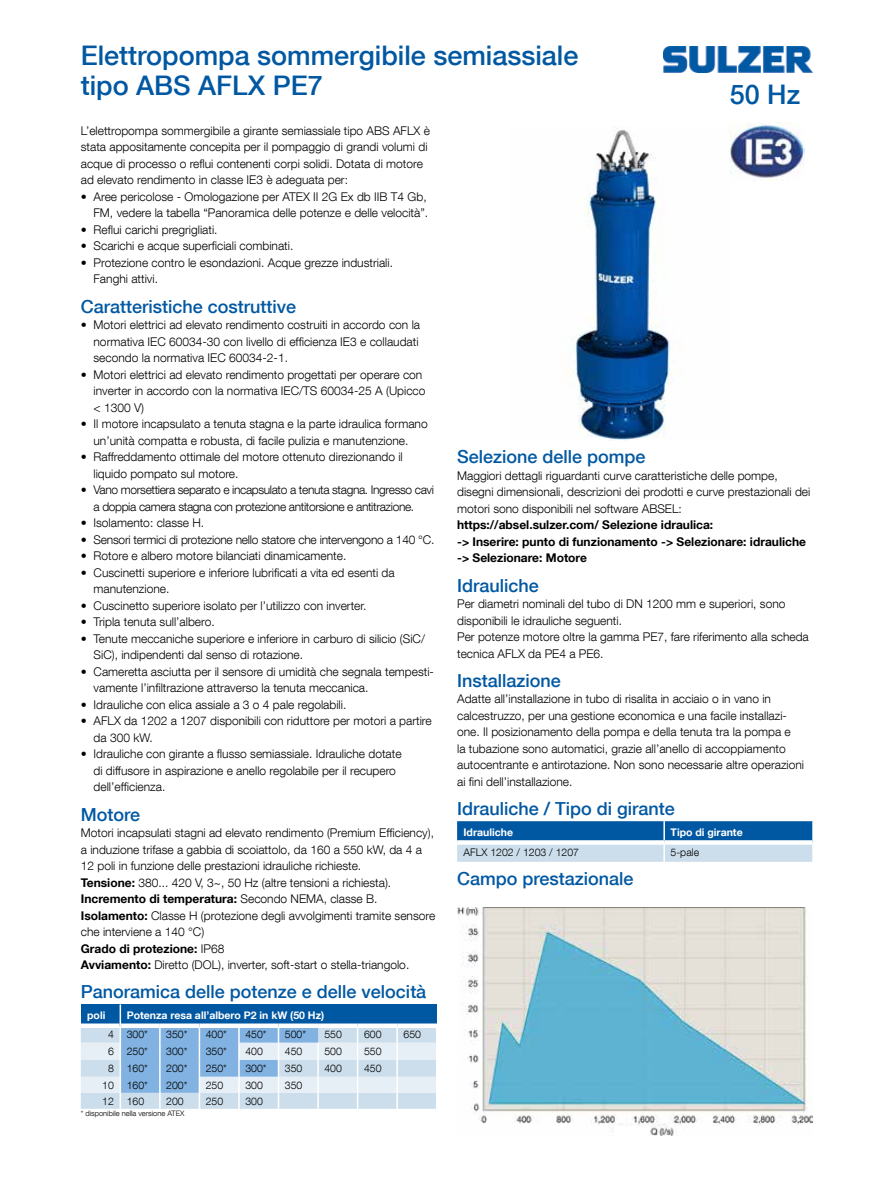
<style>
.page{position:relative;width:893px;height:1191px;background:#fff}
.page>*{position:absolute;margin:0;border:0;box-sizing:border-box;transform-origin:0 0}
.t1{font:500 27px/30px "Helvetica Neue LT Com";color:#0058a2}
.t2{font:500 18px "Helvetica Neue LT Com";color:#0058a2}
.t3{font:300 12px/16.5px "Helvetica Neue LT Com";color:#000}
.t4{font:300 12px/16.5px "Helvetica Neue LT Com";letter-spacing:-.03em;color:#000;text-align:center}
.t5{font:700 12px/16.5px "Helvetica Neue LT Com";color:#000}
.t6{font:300 12px "Helvetica Neue LT Com";letter-spacing:-.02em;color:#000}
.t7{font:300 10.5px "Helvetica Neue LT Com";color:#000}
.t8{font:700 10.5px "Helvetica Neue LT Com";color:#fff}
.t9{font:300 7.5px "Helvetica Neue LT Com";color:#000}
.s1{font-weight:700}
</style>
<div class="page">
<img style="left:663px;top:46px;width:149px;height:26px">
<img style="left:567px;top:126px;width:163px;height:315px">
<svg style="left:457px;top:821px;width:356px;height:41px;background:#669bc7"></svg>
<hr style="left:812px;top:842px;width:2px;height:20px;background:#fff">
<svg style="left:457px;top:840px;width:207px;height:4px"></svg>
<svg style="left:664px;top:840px;width:148px;height:4px"></svg>
<svg style="left:81px;top:1004px;width:356px;height:104px;background:#9ec0df"></svg>
<img style="left:457px;top:907px;width:355px;height:228px">
<div style="left:614px;top:1125px;width:36px;height:10px;background:#fff"></div>
<img style="left:730px;top:122px;width:74px;height:56px">
<h1 class="t1" style="left:81px;top:40px;width:499px">Elettropompa sommergibile semiassiale tipo ABS AFLX PE7</h1>
<h1 class="t1" style="left:730px;top:79px;width:72px">50 Hz</h1>
<p class="t3" style="left:81px;top:122px;width:351px">L’elettropompa sommergibile a girante semiassiale tipo ABS AFLX è stata appositamente concepita per il pompaggio di grandi volumi di acque di processo o reflui contenenti corpi solidi. Dotata di motore ad elevato rendimento in classe IE3 è adeguata per:</p>
<p class="t3" style="left:81px;top:188px;width:349px;text-align:right">• Aree pericolose - Omologazione per ATEX II 2G Ex db IIB T4 Gb,<br>FM, vedere la tabella “Panoramica delle potenze e delle velocità”.</p>
<p class="t3" style="left:81px;top:221px;width:138px">• Reflui carichi pregrigliati.</p>
<p class="t3" style="left:81px;top:238px;width:214px">• Scarichi e acque superficiali combinati.</p>
<p class="t3" style="left:94px;top:254px;width:301px;text-indent:-13px">• Protezione contro le esondazioni. Acque grezze industriali.<br>Fanghi attivi.</p>
<h2 class="t2" style="left:81px;top:295px;width:217px">Caratteristiche costruttive</h2>
<p class="t3" style="left:94px;top:316px;width:328px;text-indent:-13px">• Motori elettrici ad elevato rendimento costruiti in accordo con la normativa IEC 60034-30 con livello di efficienza IE3 e collaudati secondo la normativa IEC 60034-2-1.</p>
<p class="t3" style="left:94px;top:366px;width:333px;text-indent:-13px">• Motori elettrici ad elevato rendimento progettati per operare con inverter in accordo con la normativa IEC/TS 60034-25 A (Upicco &lt; 1300 V)</p>
<p class="t3" style="left:81px;top:415px;width:348px;text-align:center">• Il motore incapsulato a tenuta stagna e la parte idraulica formano un’unità compatta e robusta, di facile pulizia e manutenzione.</p>
<p class="t3" style="left:94px;top:448px;width:311px;text-indent:-13px">• Raffreddamento ottimale del motore ottenuto direzionando il liquido pompato sul motore.</p>
<p class="t4" style="left:81px;top:481px;width:355px">• Vano morsettiera separato e incapsulato a tenuta stagna. Ingresso cavi a doppia camera stagna con protezione antitorsione e antitrazione.</p>
<p class="t3" style="left:81px;top:514px;width:125px">• Isolamento: classe H.</p>
<p class="t6" style="left:81px;top:532px;width:355px">• Sensori termici di protezione nello statore che intervengono a 140 °C.</p>
<p class="t3" style="left:81px;top:547px;width:267px">• Rotore e albero motore bilanciati dinamicamente.</p>
<p class="t3" style="left:94px;top:564px;width:303px;text-indent:-13px">• Cuscinetti superiore e inferiore lubrificati a vita ed esenti da manutenzione.</p>
<p class="t3" style="left:81px;top:597px;width:287px">• Cuscinetto superiore isolato per l’utilizzo con inverter.</p>
<p class="t3" style="left:81px;top:613px;width:135px">• Tripla tenuta sull’albero.</p>
<p class="t3" style="left:94px;top:630px;width:333px;text-indent:-13px">• Tenute meccaniche superiore e inferiore in carburo di silicio (SiC/<br>SiC), indipendenti dal senso di rotazione.</p>
<p class="t3" style="left:94px;top:663px;width:342px;text-indent:-13px">• Cameretta asciutta per il sensore di umidità che segnala tempesti&shy;vamente l’infiltrazione attraverso la tenuta meccanica.</p>
<p class="t3" style="left:81px;top:696px;width:267px">• Idrauliche con elica assiale a 3 o 4 pale regolabili.</p>
<p class="t3" style="left:94px;top:712px;width:340px;text-indent:-13px">• AFLX da 1202 a 1207 disponibili con riduttore per motori a partire da 300 kW.</p>
<p class="t3" style="left:94px;top:745px;width:310px;text-indent:-13px">• Idrauliche con girante a flusso semiassiale. Idrauliche dotate di diffusore in aspirazione e anello regolabile per il recupero dell’efficienza.</p>
<h2 class="t2" style="left:81px;top:803px;width:61px">Motore</h2>
<p class="t3" style="left:81px;top:824px;width:356px">Motori incapsulati stagni ad elevato rendimento (Premium Efficiency), a induzione trifase a gabbia di scoiattolo, da 160 a 550 kW, da 4 a 12 poli in funzione delle prestazioni idrauliche richieste.<br><span class="s1">Tensione:</span> 380... 420 V, 3~, 50 Hz (altre tensioni a richiesta).<br><span class="s1">Incremento di temperatura:</span> Secondo NEMA, classe B.<br><span class="s1">Isolamento:</span> Classe H (protezione degli avvolgimenti tramite sensore che interviene a 140 °C)<br><span class="s1">Grado di protezione:</span> IP68<br><span class="s1">Avviamento:</span> Diretto (DOL), inverter, soft-start o stella-triangolo.</p>
<h2 class="t2" style="left:81px;top:981px;width:347px">Panoramica delle potenze e delle velocità</h2>
<p class="t8" style="left:87px;top:1008px;width:20px">poli</p>
<p class="t8" style="left:127px;top:1008px;width:199px">Potenza resa all’albero P2 in kW (50 Hz)</p>
<p class="t7" style="left:108px;top:1027px;width:41px">4 300*</p>
<p class="t7" style="left:166px;top:1027px;width:23px">350*</p>
<p class="t7" style="left:206px;top:1027px;width:23px">400*</p>
<p class="t7" style="left:245px;top:1027px;width:23px">450*</p>
<p class="t7" style="left:285px;top:1027px;width:23px">500*</p>
<p class="t7" style="left:324px;top:1027px;width:19px">550</p>
<p class="t7" style="left:364px;top:1027px;width:19px">600</p>
<p class="t7" style="left:404px;top:1027px;width:19px">650</p>
<p class="t7" style="left:108px;top:1044px;width:41px">6 250*</p>
<p class="t7" style="left:166px;top:1044px;width:23px">300*</p>
<p class="t7" style="left:206px;top:1044px;width:23px">350*</p>
<p class="t7" style="left:245px;top:1044px;width:19px">400</p>
<p class="t7" style="left:285px;top:1044px;width:19px">450</p>
<p class="t7" style="left:324px;top:1044px;width:19px">500</p>
<p class="t7" style="left:364px;top:1044px;width:19px">550</p>
<p class="t7" style="left:108px;top:1061px;width:41px">8 160*</p>
<p class="t7" style="left:166px;top:1061px;width:23px">200*</p>
<p class="t7" style="left:206px;top:1061px;width:23px">250*</p>
<p class="t7" style="left:245px;top:1061px;width:23px">300*</p>
<p class="t7" style="left:285px;top:1061px;width:19px">350</p>
<p class="t7" style="left:324px;top:1061px;width:19px">400</p>
<p class="t7" style="left:364px;top:1061px;width:19px">450</p>
<p class="t7" style="left:102px;top:1078px;width:47px">10 160*</p>
<p class="t7" style="left:166px;top:1078px;width:23px">200*</p>
<p class="t7" style="left:206px;top:1078px;width:19px">250</p>
<p class="t7" style="left:245px;top:1078px;width:19px">300</p>
<p class="t7" style="left:285px;top:1078px;width:19px">350</p>
<p class="t7" style="left:102px;top:1094px;width:43px">12 160</p>
<p class="t7" style="left:166px;top:1094px;width:19px">200</p>
<p class="t7" style="left:206px;top:1094px;width:19px">250</p>
<p class="t7" style="left:245px;top:1094px;width:19px">300</p>
<p class="t9" style="left:81px;top:1109px;width:105px">* disponibile nella versione ATEX</p>
<h2 class="t2" style="left:457px;top:446px;width:190px">Selezione delle pompe</h2>
<p class="t3" style="left:457px;top:467px;width:355px">Maggiori dettagli riguardanti curve caratteristiche delle pompe, disegni dimensionali, descrizioni dei prodotti e curve prestazionali dei motori sono disponibili nel software ABSEL:</p>
<p class="t5" style="left:457px;top:516px;width:350px">https://absel.sulzer.com/ Selezione idraulica:<br>-&gt; Inserire: punto di funzionamento -&gt; Selezionare: idrauliche -&gt; Selezionare: Motore</p>
<h2 class="t2" style="left:457px;top:574px;width:83px">Idrauliche</h2>
<p class="t3" style="left:457px;top:595px;width:353px">Per diametri nominali del tubo di DN 1200 mm e superiori, sono disponibili le idrauliche seguenti.<br>Per potenze motore oltre la gamma PE7, fare riferimento alla scheda tecnica AFLX da PE4 a PE6.</p>
<h2 class="t2" style="left:457px;top:669px;width:105px">Installazione</h2>
<p class="t3" style="left:457px;top:690px;width:349px">Adatte all’installazione in tubo di risalita in acciaio o in vano in calcestruzzo, per una gestione economica e una facile installazi&shy;one. Il posizionamento della pompa e della tenuta tra la pompa e<br>la tubazione sono automatici, grazie all’anello di accoppiamento autocentrante e antirotazione. Non sono necessarie altre operazioni ai fini dell’installazione.</p>
<h2 class="t2" style="left:457px;top:798px;width:219px">Idrauliche / Tipo di girante</h2>
<p class="t8" style="left:463px;top:825px;width:51px">Idrauliche</p>
<p class="t8" style="left:671px;top:825px;width:74px">Tipo di girante</p>
<p class="t7" style="left:463px;top:845px;width:117px">AFLX 1202 / 1203 / 1207</p>
<p class="t7" style="left:671px;top:845px;width:30px">5-pale</p>
<h2 class="t2" style="left:457px;top:868px;width:178px">Campo prestazionale</h2>
</div>
